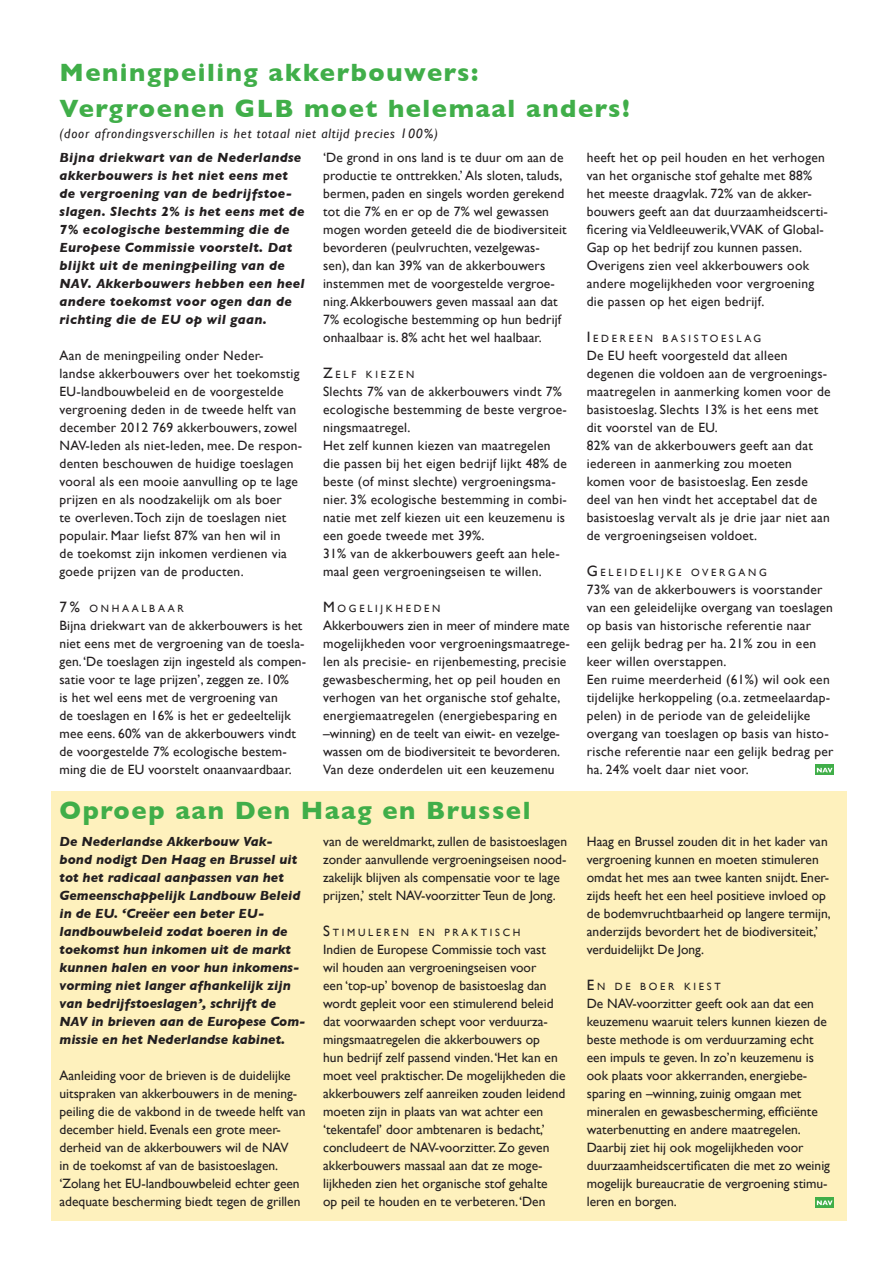
<style>
.page{position:relative;width:893px;height:1263px;background:#fff}
.page>*{position:absolute;margin:0;border:0;box-sizing:border-box;transform-origin:0 0}
.t1{font:700 25.5px/36px "Gill Sans";letter-spacing:.06em;color:#40ae49}
.t2{font:13.5px/18px "Gill Sans";letter-spacing:.01em;color:#231f20}
.t3{font:italic 700 13.5px/18px "Gill Sans";color:#231f20}
.t4{font:italic 700 13.5px/18px "Gill Sans";letter-spacing:.02em;color:#231f20}
.t5{font:italic 13.5px "Gill Sans";letter-spacing:.06em;color:#231f20}
.t6{font:10.5px "Gill Sans";letter-spacing:.255em;color:#231f20}
.s1{font-size:15px}
</style>
<div class="page">
<div style="left:51px;top:791px;width:795px;height:429px;background:#fef1bd"></div>
<svg style="left:815px;top:765px;width:18px;height:10px"></svg>
<svg style="left:817px;top:768px;width:15px;height:4px"></svg>
<svg style="left:815px;top:1197px;width:18px;height:10px"></svg>
<svg style="left:817px;top:1200px;width:15px;height:5px"></svg>
<h1 class="t1" style="left:60px;top:54px;width:572px">Meningpeiling akkerbouwers:<br>Vergroenen GLB moet helemaal anders!</h1>
<p class="t5" style="left:60px;top:126px;width:380px">(door afrondingsverschillen is het totaal niet altijd precies 100%)</p>
<p class="t4" style="left:60px;top:148px;width:247px">Bijna driekwart van de Nederlandse akkerbouwers is het niet eens met de vergroening van de bedrijfstoe&shy;slagen. Slechts 2% is het eens met de 7% ecologische bestemming die de Europese Commissie voorstelt. Dat blijkt uit de meningpeiling van de NAV. Akkerbouwers hebben een heel andere toekomst voor ogen dan de richting die de EU op wil gaan.</p>
<p class="t2" style="left:60px;top:346px;width:244px">Aan de meningpeiling onder Neder&shy;landse akkerbouwers over het toekomstig EU-landbouwbeleid en de voorgestelde vergroening deden in de tweede helft van december 2012 769 akkerbouwers, zowel NAV-leden als niet-leden, mee. De respon&shy;denten beschouwen de huidige toeslagen vooral als een mooie aanvulling op te lage prijzen en als noodzakelijk om als boer<br>te overleven. Toch zijn de toeslagen niet populair. Maar liefst 87% van hen wil in<br>de toekomst zijn inkomen verdienen via goede prijzen van de producten.</p>
<p class="t6" style="left:60px;top:602px;width:126px"><span class="s1">7%</span> ONHAALBAAR</p>
<p class="t2" style="left:60px;top:616px;width:248px">Bijna driekwart van de akkerbouwers is het niet eens met de vergroening van de toesla&shy;gen. ‘De toeslagen zijn ingesteld als compen&shy;satie voor te lage prijzen’, zeggen ze. 10%<br>is het wel eens met de vergroening van<br>de toeslagen en 16% is het er gedeeltelijk mee eens. 60% van de akkerbouwers vindt de voorgestelde 7% ecologische bestem&shy;ming die de EU voorstelt onaanvaardbaar.</p>
<p class="t2" style="left:323px;top:148px;width:245px">‘De grond in ons land is te duur om aan de productie te onttrekken.’ Als sloten, taluds, bermen, paden en singels worden gerekend tot die 7% en er op de 7% wel gewassen mogen worden geteeld die de biodiversiteit bevorderen (peulvruchten, vezelgewas&shy;sen), dan kan 39% van de akkerbouwers instemmen met de voorgestelde vergroe&shy;ning. Akkerbouwers geven massaal aan dat 7% ecologische bestemming op hun bedrijf onhaalbaar is. 8% acht het wel haalbaar.</p>
<p class="t6" style="left:323px;top:368px;width:93px"><span class="s1">Z</span>ELF KIEZEN</p>
<p class="t2" style="left:323px;top:382px;width:245px">Slechts 7% van de akkerbouwers vindt 7% ecologische bestemming de beste vergroe&shy;ningsmaatregel.<br>Het zelf kunnen kiezen van maatregelen die passen bij het eigen bedrijf lijkt 48% de beste (of minst slechte) vergroeningsma&shy;nier. 3% ecologische bestemming in combi&shy;natie met zelf kiezen uit een keuzemenu is een goede tweede met 39%.<br>31% van de akkerbouwers geeft aan hele&shy;maal geen vergroeningseisen te willen.</p>
<p class="t6" style="left:323px;top:602px;width:119px"><span class="s1">M</span>OGELIJKHEDEN</p>
<p class="t2" style="left:323px;top:616px;width:248px">Akkerbouwers zien in meer of mindere mate mogelijkheden voor vergroeningsmaatrege&shy;len als precisie- en rijenbemesting, precisie gewasbescherming, het op peil houden en verhogen van het organische stof gehalte, energiemaatregelen (energiebesparing en –winning) en de teelt van eiwit- en vezelge&shy;wassen om de biodiversiteit te bevorderen.<br>Van deze onderdelen uit een keuzemenu</p>
<h1 class="t1" style="left:60px;top:792px;width:472px">Oproep aan Den Haag en Brussel</h1>
<p class="t3" style="left:60px;top:832px;width:248px">De Nederlandse Akkerbouw Vak&shy;bond nodigt Den Haag en Brussel uit tot het radicaal aanpassen van het Gemeenschappelijk Landbouw Beleid in de EU. ‘Creëer een beter EU&shy;landbouwbeleid zodat boeren in de toekomst hun inkomen uit de markt kunnen halen en voor hun inkomens&shy;vorming niet langer afhankelijk zijn van bedrijfstoeslagen’, schrijft de NAV in brieven aan de Europese Com&shy;missie en het Nederlandse kabinet.</p>
<p class="t2" style="left:60px;top:1066px;width:247px">Aanleiding voor de brieven is de duidelijke uitspraken van akkerbouwers in de mening&shy;peiling die de vakbond in de tweede helft van december hield. Evenals een grote meer&shy;derheid van de akkerbouwers wil de NAV<br>in de toekomst af van de basistoeslagen. ‘Zolang het EU-landbouwbeleid echter geen adequate bescherming biedt tegen de grillen</p>
<p class="t2" style="left:323px;top:832px;width:245px">van de wereldmarkt, zullen de basistoeslagen zonder aanvullende vergroeningseisen nood&shy;zakelijk blijven als compensatie voor te lage prijzen,’ stelt NAV-voorzitter Teun de Jong.</p>
<p class="t6" style="left:323px;top:926px;width:199px"><span class="s1">S</span>TIM ULEREN EN PRAKTISCH</p>
<p class="t2" style="left:323px;top:940px;width:244px">Indien de Europese Commissie toch vast<br>wil houden aan vergroeningseisen voor<br>een ‘top-up’ bovenop de basistoeslag dan wordt gepleit voor een stimulerend beleid dat voorwaarden schept voor verduurza&shy;mingsmaatregelen die akkerbouwers op<br>hun bedrijf zelf passend vinden. ‘Het kan en moet veel praktischer. De mogelijkheden die akkerbouwers zelf aanreiken zouden leidend moeten zijn in plaats van wat achter een ‘tekentafel’ door ambtenaren is bedacht,’ concludeert de NAV-voorzitter. Zo geven akkerbouwers massaal aan dat ze moge&shy;lijkheden zien het organische stof gehalte<br>op peil te houden en te verbeteren. ‘Den</p>
<p class="t2" style="left:587px;top:148px;width:243px">heeft het op peil houden en het verhogen van het organische stof gehalte met 88% het meeste draagvlak. 72% van de akker&shy;bouwers geeft aan dat duurzaamheidscerti&shy;ficering via Veldleeuwerik,VVAK of Global-Gap op het bedrijf zou kunnen passen.<br>Overigens zien veel akkerbouwers ook andere mogelijkheden voor vergroening die passen op het eigen bedrijf.</p>
<p class="t6" style="left:587px;top:332px;width:176px"><span class="s1">I</span> EDEREEN BASISTOESLAG</p>
<p class="t2" style="left:587px;top:346px;width:245px">De EU heeft voorgesteld dat alleen degenen die voldoen aan de vergroenings&shy;maatregelen in aanmerking komen voor de basistoeslag. Slechts 13% is het eens met dit voorstel van de EU.<br>82% van de akkerbouwers geeft aan dat iedereen in aanmerking zou moeten komen voor de basistoeslag. Een zesde deel van hen vindt het acceptabel dat de basistoeslag vervalt als je drie jaar niet aan de vergroeningseisen voldoet.</p>
<p class="t6" style="left:587px;top:566px;width:182px"><span class="s1">G</span> ELEIDELIJKE OVERGANG</p>
<p class="t2" style="left:587px;top:580px;width:248px">73% van de akkerbouwers is voorstander van een geleidelijke overgang van toeslagen op basis van historische referentie naar een gelijk bedrag per ha. 21% zou in een keer willen overstappen.<br>Een ruime meerderheid (61%) wil ook een tijdelijke herkoppeling (o.a. zetmeelaardap&shy;pelen) in de periode van de geleidelijke overgang van toeslagen op basis van histo&shy;rische referentie naar een gelijk bedrag per ha. 24% voelt daar niet voor.</p>
<p class="t2" style="left:587px;top:832px;width:245px">Haag en Brussel zouden dit in het kader van vergroening kunnen en moeten stimuleren omdat het mes aan twee kanten snijdt. Ener&shy;zijds heeft het een heel positieve invloed op de bodemvruchtbaarheid op langere termijn, anderzijds bevordert het de biodiversiteit,’ verduidelijkt De Jong.</p>
<p class="t6" style="left:587px;top:980px;width:135px"><span class="s1">E</span> N DE BOER KIEST</p>
<p class="t2" style="left:587px;top:994px;width:245px">De NAV-voorzitter geeft ook aan dat een keuzemenu waaruit telers kunnen kiezen de beste methode is om verduurzaming echt een impuls te geven. In zo’n keuzemenu is ook plaats voor akkerranden, energiebe&shy;sparing en –winning, zuinig omgaan met mineralen en gewasbescherming, efficiënte waterbenutting en andere maatregelen.<br>Daarbij ziet hij ook mogelijkheden voor duurzaamheidscertificaten die met zo weinig mogelijk bureaucratie de vergroening stimu&shy;leren en borgen.</p>
</div>
